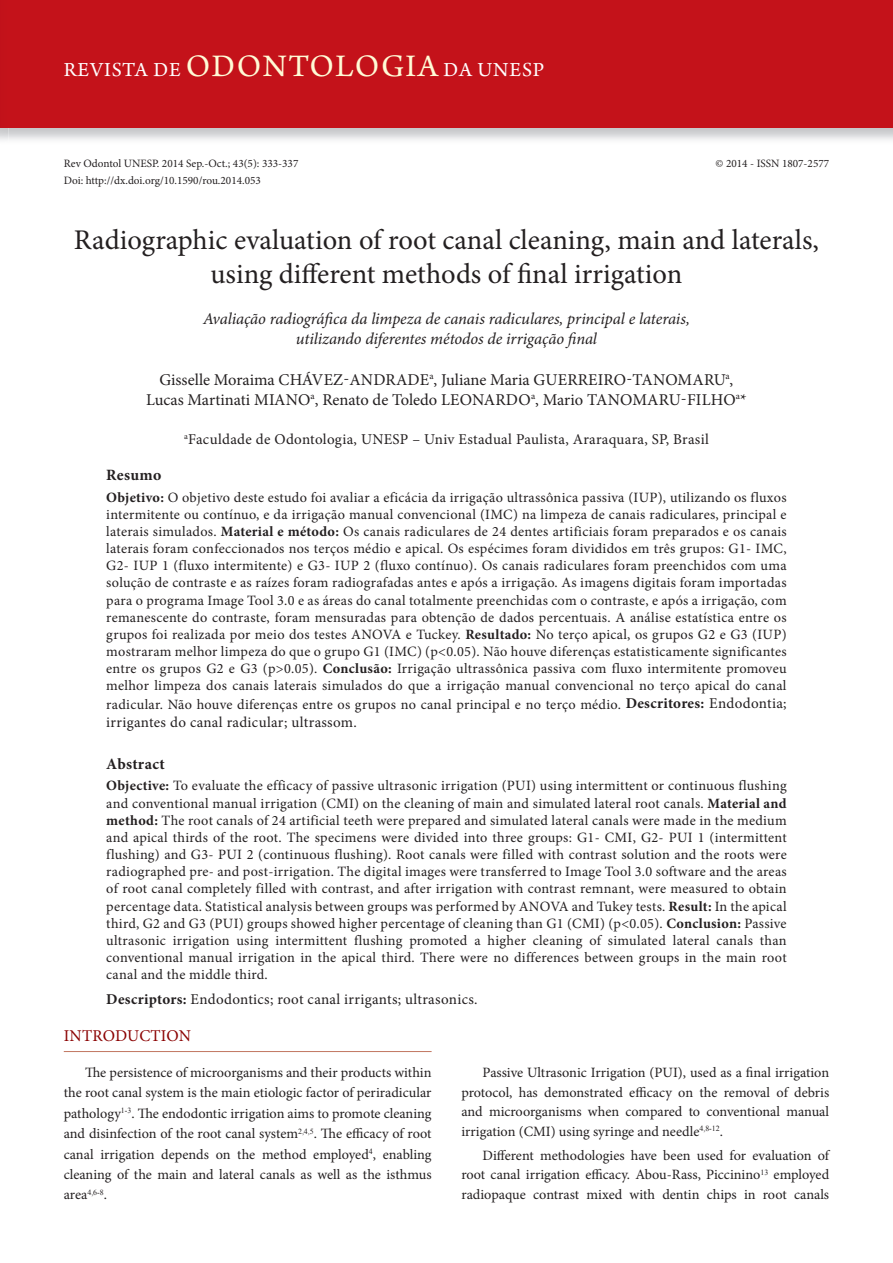
<style>
.page{position:relative;width:893px;height:1263px;background:#fff}
.page>*{position:absolute;margin:0;border:0;box-sizing:border-box;transform-origin:0 0}
.t1{font:28.5px/34.2px "Minion Pro";color:#231f20;text-align:center}
.t2{font:21px "Arno Pro";letter-spacing:.04em;color:#fff}
.t3{font:16.5px/19.8px "Minion Pro";color:#231f20;text-align:center}
.t4{font:italic 16.5px/19.8px "Minion Pro";letter-spacing:-.005em;color:#231f20;text-align:center}
.t5{font:16.5px "Minion Pro";letter-spacing:.01em;color:#8b0202}
.t6{font:700 15.75px "Minion Pro";letter-spacing:.02em;color:#231f20}
.t7{font:15px "Minion Pro";letter-spacing:.02em;color:#231f20}
.t8{font:14.25px/17.2px "Minion Pro";letter-spacing:.005em;color:#231f20;text-align:justify}
.t9{font:11.25px "Minion Pro";color:#231f20}
.s1{font-size:33px;color:#fffbd6}
.s2{font-weight:700}
.s3{font-weight:700;font-size:15px}
.s4{font-size:15px}
</style>
<div class="page">
<div style="left:0;top:0;width:893px;height:128px;background:#c4121a"></div>
<hr style="left:64px;top:1051px;width:368px;height:1px;background:#c27660">
<h2 class="t2" style="left:64px;top:58px;width:482px">REVISTA DE <span class="s1">ODONTOLOGIA</span> DA UNESP</h2>
<p class="t9" style="left:64px;top:156px;width:236px">Rev Odontol UNESP. 2014 Sep.-Oct.; 43(5): 333-337</p>
<p class="t9" style="left:715px;top:156px;width:115px">© 2014 - ISSN 1807-2577</p>
<p class="t9" style="left:64px;top:173px;width:199px">Doi: http://dx.doi.org/10.1590/rou.2014.053</p>
<h1 class="t1" style="left:74px;top:222px;width:747px">Radiographic evaluation of root canal cleaning, main and laterals, using different methods of final irrigation</h1>
<p class="t4" style="left:203px;top:309px;width:488px">Avaliação radiográfica da limpeza de canais radiculares, principal e laterais, utilizando diferentes métodos de irrigação final</p>
<p class="t3" style="left:146px;top:370px;width:602px">Gisselle Moraima CHÁVEZ-ANDRADE<sup>a</sup>, Juliane Maria GUERREIRO-TANOMARU<sup>a</sup>,<br>Lucas Martinati MIANO<sup>a</sup>, Renato de Toledo LEONARDO<sup>a</sup>, Mario TANOMARU-FILHO<sup>a</sup>*</p>
<p class="t7" style="left:184px;top:429px;width:526px"><sup>a</sup>Faculdade de Odontologia, UNESP – Univ Estadual Paulista, Araraquara, SP, Brasil</p>
<p class="t6" style="left:106px;top:464px;width:56px">Resumo</p>
<p class="t8" style="left:106px;top:488px;width:682px"><span class="s2">Objetivo:</span> O objetivo deste estudo foi avaliar a eficácia da irrigação ultrassônica passiva (IUP), utilizando os fluxos intermitente ou contínuo, e da irrigação manual convencional (IMC) na limpeza de canais radiculares, principal e laterais simulados. <span class="s2">Material e método:</span> Os canais radiculares de 24 dentes artificiais foram preparados e os canais laterais foram confeccionados nos terços médio e apical. Os espécimes foram divididos em três grupos: G1- IMC, G2- IUP 1 (fluxo intermitente) e G3- IUP 2 (fluxo contínuo). Os canais radiculares foram preenchidos com uma solução de contraste e as raízes foram radiografadas antes e após a irrigação. As imagens digitais foram importadas para o programa Image Tool 3.0 e as áreas do canal totalmente preenchidas com o contraste, e após a irrigação, com remanescente do contraste, foram mensuradas para obtenção de dados percentuais. A análise estatística entre os grupos foi realizada por meio dos testes ANOVA e Tuckey. <span class="s2">Resultado:</span> No terço apical, os grupos G2 e G3 (IUP) mostraram melhor limpeza do que o grupo G1 (IMC) (p&lt;0.05). Não houve diferenças estatisticamente significantes entre os grupos G2 e G3 (p&gt;0.05). <span class="s2">Conclusão:</span> Irrigação ultrassônica passiva com fluxo intermitente promoveu melhor limpeza dos canais laterais simulados do que a irrigação manual convencional no terço apical do canal radicular. Não houve diferenças entre os grupos no canal principal e no terço médio. <span class="s3">Descritores:</span> <span class="s4">Endodontia;</span></p>
<p class="t7" style="left:106px;top:712px;width:252px">irrigantes do canal radicular; ultrassom.</p>
<p class="t6" style="left:106px;top:753px;width:60px">Abstract</p>
<p class="t8" style="left:106px;top:777px;width:682px"><span class="s2">Objective:</span> To evaluate the efficacy of passive ultrasonic irrigation (PUI) using intermittent or continuous flushing and conventional manual irrigation (CMI) on the cleaning of main and simulated lateral root canals. <span class="s2">Material and method:</span> The root canals of 24 artificial teeth were prepared and simulated lateral canals were made in the medium and apical thirds of the root. The specimens were divided into three groups: G1- CMI, G2- PUI 1 (intermittent flushing) and G3- PUI 2 (continuous flushing). Root canals were filled with contrast solution and the roots were radiographed pre- and post-irrigation. The digital images were transferred to Image Tool 3.0 software and the areas of root canal completely filled with contrast, and after irrigation with contrast remnant, were measured to obtain percentage data. Statistical analysis between groups was performed by ANOVA and Tukey tests. <span class="s2">Result:</span> In the apical third, G2 and G3 (PUI) groups showed higher percentage of cleaning than G1 (CMI) (p&lt;0.05). <span class="s2">Conclusion:</span> Passive ultrasonic irrigation using intermittent flushing promoted a higher cleaning of simulated lateral canals than conventional manual irrigation in the apical third. There were no differences between groups in the main root canal and the middle third.</p>
<p class="t7" style="left:106px;top:989px;width:373px"><span class="s2">Descriptors:</span> Endodontics; root canal irrigants; ultrasonics.</p>
<p class="t5" style="left:64px;top:1024px;width:129px">INTRODUCTION</p>
<p class="t8" style="left:64px;top:1062px;width:369px;line-height:20.4px;text-indent:21px">The persistence of microorganisms and their products within the root canal system is the main etiologic factor of periradicular pathology<sup>1-3</sup>. The endodontic irrigation aims to promote cleaning and disinfection of the root canal system<sup>2,4,5</sup>. The efficacy of root canal irrigation depends on the method employed<sup>4</sup>, enabling cleaning of the main and lateral canals as well as the isthmus area<sup>4,6-8</sup>.</p>
<p class="t8" style="left:461px;top:1063px;width:369px;line-height:19.5px;text-indent:21px">Passive Ultrasonic Irrigation (PUI), used as a final irrigation protocol, has demonstrated efficacy on the removal of debris and microorganisms when compared to conventional manual irrigation (CMI) using syringe and needle<sup>4,8-12</sup>.</p>
<p class="t8" style="left:461px;top:1145px;width:369px;line-height:19.5px;text-indent:21px">Different methodologies have been used for evaluation of root canal irrigation efficacy. Abou-Rass, Piccinino<sup>13</sup> employed radiopaque contrast mixed with dentin chips in root canals</p>
</div>
